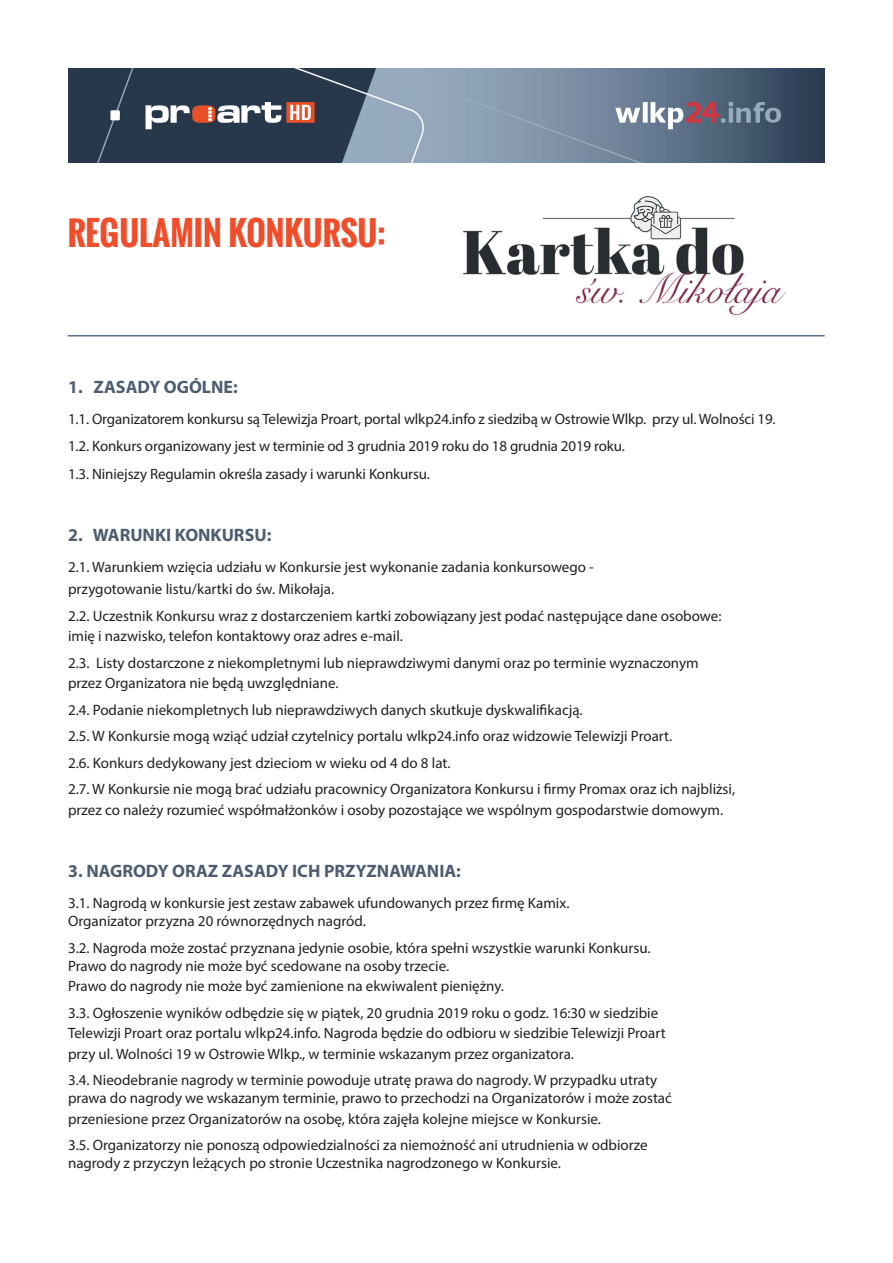
<style>
.page{position:relative;width:893px;height:1263px;background:#fff}
.page>*{position:absolute;margin:0;border:0;box-sizing:border-box;transform-origin:0 0}
.t1{font:700 32.7px "Oswald";color:#f04d2b}
.t2{font:700 18px "Myriad Pro";color:#4d5d71}
.t3{font:15px/26.5px "Myriad Pro";color:#231f20}
</style>
<div class="page">
<img style="left:463px;top:196px;width:323px;height:119px">
<hr style="left:68px;top:335px;width:757px;height:1px;background:#577194">
<img style="left:68px;top:68px;width:757px;height:95px">
<h1 class="t1" style="left:68px;top:208px;width:320px">REGULAMIN KONKURSU:</h1>
<p class="t2" style="left:68px;top:375px;width:171px">1. ZASADY OGÓLNE:</p>
<p class="t3" style="left:68px;top:405px;width:709px">1.1. Organizatorem konkursu są Telewizja Proart, portal wlkp24.info z siedzibą w Ostrowie Wlkp. przy ul. Wolności 19.<br>1.2. Konkurs organizowany jest w terminie od 3 grudnia 2019 roku do 18 grudnia 2019 roku.</p>
<p class="t3" style="left:68px;top:460px;width:363px">1.3. Niniejszy Regulamin określa zasady i warunki Konkursu.</p>
<p class="t2" style="left:68px;top:524px;width:205px">2. WARUNKI KONKURSU:</p>
<p class="t3" style="left:68px;top:556px;width:527px;line-height:22px">2.1. Warunkiem wzięcia udziału w Konkursie jest wykonanie zadania konkursowego - przygotowanie listu/kartki do św. Mikołaja.</p>
<p class="t3" style="left:68px;top:605px;width:655px;line-height:20.5px">2.2. Uczestnik Konkursu wraz z dostarczeniem kartki zobowiązany jest podać następujące dane osobowe: imię i nazwisko, telefon kontaktowy oraz adres e-mail.</p>
<p class="t3" style="left:68px;top:652px;width:632px;line-height:20.5px">2.3. Listy dostarczone z niekompletnymi lub nieprawdziwymi danymi oraz po terminie wyznaczonym przez Organizatora nie będą uwzględniane.</p>
<p class="t3" style="left:68px;top:696px;width:669px">2.4. Podanie niekompletnych lub nieprawdziwych danych skutkuje dyskwalifikacją.<br>2.5. W Konkursie mogą wziąć udział czytelnicy portalu wlkp24.info oraz widzowie Telewizji Proart.<br>2.6. Konkurs dedykowany jest dzieciom w wieku od 4 do 8 lat.<br>2.7. W Konkursie nie mogą brać udziału pracownicy Organizatora Konkursu i firmy Promax oraz ich najbliżsi,</p>
<p class="t3" style="left:68px;top:796px;width:657px">przez co należy rozumieć współmałżonków i osoby pozostające we wspólnym gospodarstwie domowym.</p>
<p class="t2" style="left:68px;top:860px;width:394px">3. NAGRODY ORAZ ZASADY ICH PRZYZNAWANIA:</p>
<p class="t3" style="left:68px;top:894px;width:503px;line-height:18px">3.1. Nagrodą w konkursie jest zestaw zabawek ufundowanych przez firmę Kamix.<br>Organizator przyzna 20 równorzędnych nagród.</p>
<p class="t3" style="left:68px;top:938px;width:584px;line-height:18px">3.2. Nagroda może zostać przyznana jedynie osobie, która spełni wszystkie warunki Konkursu.<br>Prawo do nagrody nie może być scedowane na osoby trzecie.</p>
<p class="t3" style="left:68px;top:973px;width:592px">Prawo do nagrody nie może być zamienione na ekwiwalent pieniężny.<br>3.3. Ogłoszenie wyników odbędzie się w piątek, 20 grudnia 2019 roku o godz. 16:30 w siedzibie</p>
<p class="t3" style="left:68px;top:1023px;width:599px;line-height:20.5px">Telewizji Proart oraz portalu wlkp24.info. Nagroda będzie do odbioru w siedzibie Telewizji Proart przy ul. Wolności 19 w Ostrowie Wlkp., w terminie wskazanym przez organizatora.</p>
<p class="t3" style="left:68px;top:1071px;width:605px;line-height:18px">3.4. Nieodebranie nagrody w terminie powoduje utratę prawa do nagrody. W przypadku utraty prawa do nagrody we wskazanym terminie, prawo to przechodzi na Organizatorów i może zostać</p>
<p class="t3" style="left:68px;top:1105px;width:581px">przeniesione przez Organizatorów na osobę, która zajęła kolejne miejsce w Konkursie.<br>3.5. Organizatorzy nie ponoszą odpowiedzialności za niemożność ani utrudnienia w odbiorze</p>
<p class="t3" style="left:68px;top:1150px;width:494px">nagrody z przyczyn leżących po stronie Uczestnika nagrodzonego w Konkursie.</p>
</div>
